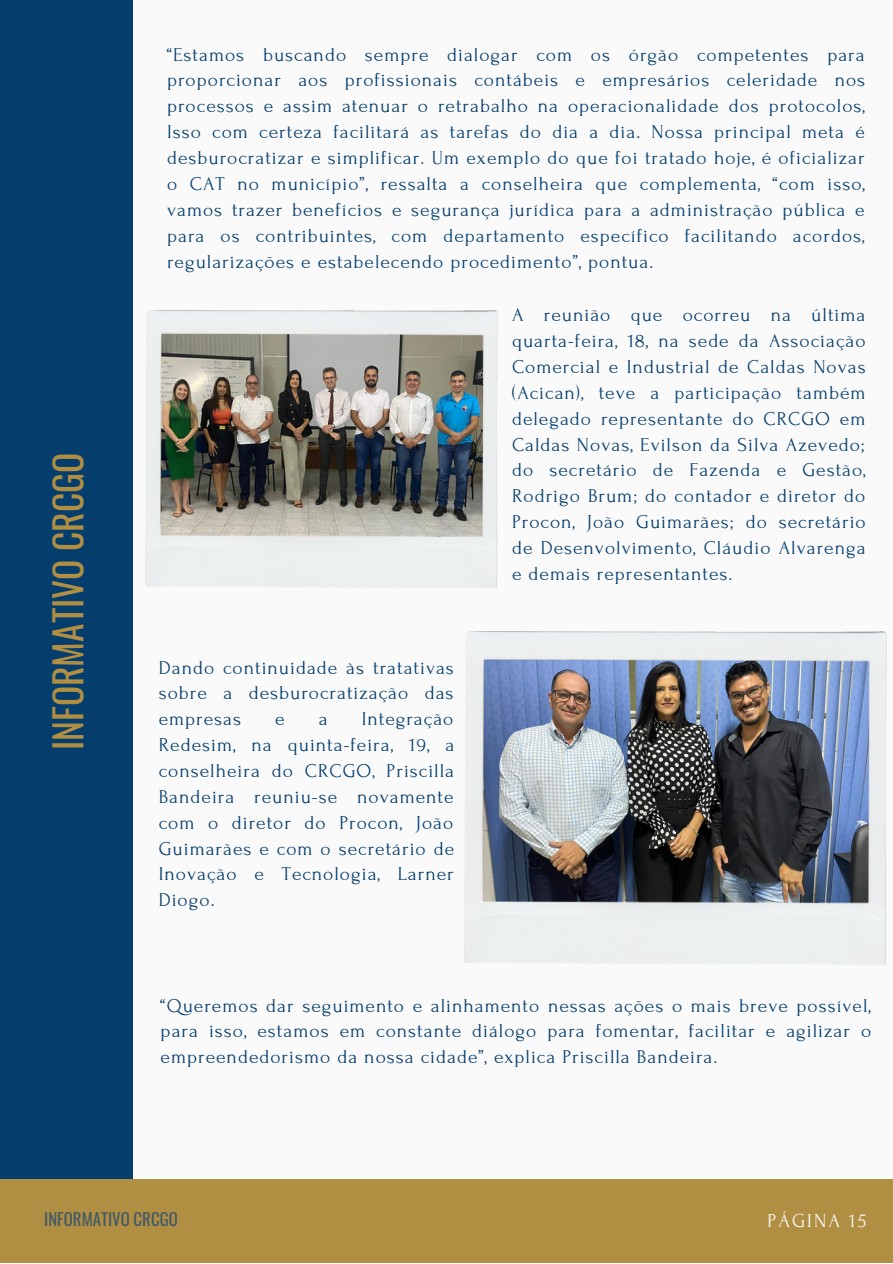
<style>
.page{position:relative;width:893px;height:1264px;background:#fff}
.page>*{position:absolute;margin:0;border:0;box-sizing:border-box;transform-origin:0 0}
.t1{font:37.5px "Oswald";color:#b08f43}
.t2{font:19.8px "Forum";letter-spacing:.1em;color:#fafafa}
.t3{font:19.5px/25.8px "Forum";letter-spacing:.05em;color:#053e6d;text-align:justify}
.t4{font:16.8px "Oswald";color:#435967}
</style>
<div class="page">
<div style="left:0;top:0;width:892px;height:1262px;background:#fafafa"></div>
<div style="left:0;top:1179px;width:892px;height:83px;background:#b08f43"></div>
<div style="left:0;top:0;width:132px;height:1178px;background:#053e6d"></div>
<img style="left:146px;top:310px;width:351px;height:279px">
<img style="left:464px;top:631px;width:422px;height:335px">
<h1 class="t1" style="left:39px;top:750px;width:299px;rotate:-90deg">INFORMATIVO CRCGO</h1>
<p class="t3" style="left:167px;top:42px;width:699px">“Estamos buscando sempre dialogar com os órgão competentes para proporcionar aos profissionais contábeis e empresários celeridade nos processos e assim atenuar o retrabalho na operacionalidade dos protocolos, Isso com certeza facilitará as tarefas do dia a dia. Nossa principal meta é desburocratizar e simplificar. Um exemplo do que foi tratado hoje, é oficializar o CAT no município”, ressalta a conselheira que complementa, “com isso, vamos trazer benefícios e segurança jurídica para a administração pública e para os contribuintes, com departamento específico facilitando acordos, regularizações e estabelecendo procedimento”, pontua.</p>
<p class="t3" style="left:159px;top:654px;width:297px">Dando continuidade às tratativas sobre a desburocratização das empresas</p>
<p class="t3" style="left:159px;top:706px;width:297px;text-indent:203px">Integração Redesim, na quinta-feira, 19, a conselheira do CRCGO, Priscilla Bandeira reuniu-se novamente com o diretor do Procon, João Guimarães e com o secretário de Inovação e Tecnologia, Larner Diogo.</p>
<p class="t3" style="left:275px;top:706px;width:11px">e</p>
<p class="t3" style="left:319px;top:706px;width:10px">a</p>
<p class="t3" style="left:512px;top:302px;width:355px">A reunião que ocorreu na última quarta-feira, 18, na sede da Associação Comercial e Industrial de Caldas Novas (Acican), teve a participação também delegado representante do CRCGO em Caldas Novas, Evilson da Silva Azevedo; do secretário de Fazenda e Gestão, Rodrigo Brum; do contador e diretor do Procon, João Guimarães; do secretário de Desenvolvimento, Cláudio Alvarenga e demais representantes.</p>
<p class="t3" style="left:161px;top:992px;width:712px">“Queremos dar seguimento e alinhamento nessas ações o mais breve possível, para isso, estamos em constante diálogo para fomentar, facilitar e agilizar o empreendedorismo da nossa cidade”, explica Priscilla Bandeira.</p>
<p class="t4" style="left:44px;top:1206px;width:135px">INFORMATIVO CRCGO</p>
<p class="t2" style="left:767px;top:1209px;width:100px">PÁGINA 15</p>
</div>
